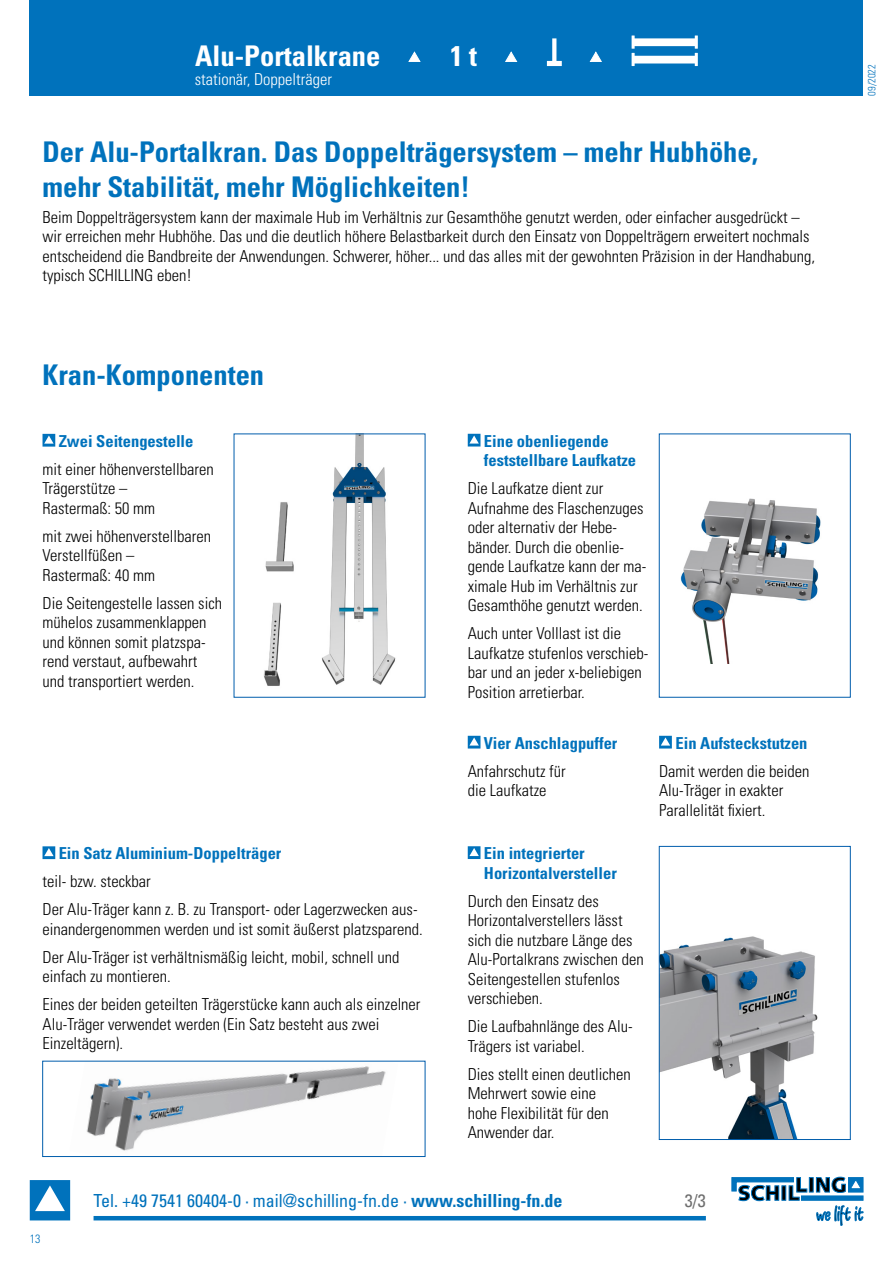
<style>
.page{position:relative;width:893px;height:1263px;background:#fff}
.page>*{position:absolute;margin:0;border:0;box-sizing:border-box;transform-origin:0 0}
.t1{font:700 condensed 28.5px/34.2px "Univers";color:#0072bc}
.t2{font:700 condensed 28.5px "Univers";color:#fff}
.t3{font:condensed 18px "Univers";color:#0072bc}
.t4{font:condensed 18px "Univers";color:#6e6e6e}
.t5{font:300 condensed 16.5px/19.5px "Univers";color:#000}
.t6{font:700 condensed 16.5px/19.5px "Univers";color:#0072bc}
.t7{font:300 condensed 16.5px "Univers";color:#fff}
.t8{font:300 condensed 12px "Univers";color:#0072bc}
.t9{font:300 condensed 10.5px "Univers";color:#0072bc}
.s1{font-weight:700}
</style>
<div class="page">
<hr style="left:94px;top:1216px;width:612px;height:4px;background:#0072bc">
<svg style="left:30px;top:1180px;width:40px;height:40px"></svg>
<div style="left:809px;top:1177px;width:4px;height:15px;border:1px solid #0072bc"></div>
<hr style="left:801px;top:1196px;width:62px;height:4px;background:#0072bc">
<svg style="left:732px;top:1177px;width:75px;height:24px"></svg>
<svg style="left:816px;top:1177px;width:47px;height:16px"></svg>
<svg style="left:816px;top:1205px;width:47px;height:21px"></svg>
<img style="left:680px;top:498px;width:141px;height:165px">
<svg style="left:468px;top:434px;width:12px;height:12px"></svg>
<img style="left:263px;top:436px;width:133px;height:250px">
<svg style="left:43px;top:434px;width:12px;height:13px"></svg>
<svg style="left:43px;top:846px;width:12px;height:13px"></svg>
<svg style="left:468px;top:736px;width:12px;height:12px"></svg>
<svg style="left:468px;top:846px;width:12px;height:13px"></svg>
<img style="left:661px;top:936px;width:157px;height:202px">
<div style="left:659px;top:846px;width:191px;height:294px;border:1px solid #005dac"></div>
<svg style="left:659px;top:736px;width:13px;height:12px"></svg>
<img style="left:86px;top:1066px;width:300px;height:85px">
<div style="left:43px;top:1061px;width:382px;height:96px;border:1px solid #005dac"></div>
<div style="left:30px;top:0;width:833px;height:96px;background:#0072bc"></div>
<svg style="left:409px;top:52px;width:11px;height:10px"></svg>
<svg style="left:505px;top:52px;width:12px;height:10px"></svg>
<svg style="left:547px;top:38px;width:15px;height:28px"></svg>
<svg style="left:590px;top:52px;width:11px;height:10px"></svg>
<svg style="left:632px;top:36px;width:66px;height:30px"></svg>
<h1 class="t2" style="left:195px;top:38px;width:187px">Alu-Portalkrane</h1>
<h1 class="t2" style="left:450px;top:38px;width:28px">1 t</h1>
<p class="t7" style="left:195px;top:69px;width:139px">stationär, Doppelträger</p>
<h1 class="t1" style="left:43px;top:135px;width:717px">Der Alu-Portalkran. Das Doppelträgersystem – mehr Hubhöhe, mehr Stabilität, mehr Möglichkeiten!</h1>
<p class="t5" style="left:43px;top:207px;width:774px">Beim Doppelträgersystem kann der maximale Hub im Verhältnis zur Gesamthöhe genutzt werden, oder einfacher ausgedrückt – wir erreichen mehr Hubhöhe. Das und die deutlich höhere Belastbarkeit durch den Einsatz von Doppelträgern erweitert nochmals entscheidend die Bandbreite der Anwendungen. Schwerer, höher... und das alles mit der gewohnten Präzision in der Handhabung, typisch SCHILLING eben!</p>
<h1 class="t1" style="left:43px;top:357px;width:223px">Kran-Komponenten</h1>
<p class="t6" style="left:59px;top:431px;width:136px">Zwei Seitengestelle</p>
<p class="t5" style="left:43px;top:459px;width:173px">mit einer höhenverstellbaren<br>Trägerstütze –<br>Rastermaß: 50 mm</p>
<p class="t5" style="left:43px;top:526px;width:170px">mit zwei höhenverstellbaren<br>Verstellfüßen –<br>Rastermaß: 40 mm</p>
<p class="t5" style="left:43px;top:593px;width:181px">Die Seitengestelle lassen sich mühelos zusammenklappen und können somit platzspa&shy;rend verstaut, aufbewahrt und transportiert werden.</p>
<p class="t6" style="left:59px;top:843px;width:224px">Ein Satz Aluminium-Doppelträger</p>
<p class="t5" style="left:43px;top:867px;width:377px;line-height:28px">teil- bzw. steckbar<br>Der Alu-Träger kann z. B. zu Transport- oder Lagerzwecken aus-</p>
<p class="t5" style="left:43px;top:914px;width:382px;line-height:28px">einandergenommen werden und ist somit äußerst platzsparend.<br>Der Alu-Träger ist verhältnismäßig leicht, mobil, schnell und</p>
<p class="t5" style="left:43px;top:962px;width:380px;line-height:28px">einfach zu montieren.<br>Eines der beiden geteilten Trägerstücke kann auch als einzelner</p>
<p class="t5" style="left:43px;top:1014px;width:338px">Alu-Träger verwendet werden (Ein Satz besteht aus zwei<br>Einzeltägern).</p>
<p class="t6" style="left:484px;top:431px;width:154px">Eine obenliegende feststellbare Laufkatze</p>
<p class="t5" style="left:468px;top:478px;width:180px">Die Laufkatze dient zur<br>Aufnahme des Flaschenzuges oder alternativ der Hebe&shy;bänder. Durch die obenlie&shy;gende Laufkatze kann der ma&shy;ximale Hub im Verhältnis zur<br>Gesamthöhe genutzt werden.</p>
<p class="t5" style="left:468px;top:623px;width:182px">Auch unter Volllast ist die<br>Laufkatze stufenlos verschieb&shy;bar und an jeder x-beliebigen<br>Position arretierbar.</p>
<p class="t6" style="left:484px;top:733px;width:135px">Vier Anschlagpuffer</p>
<p class="t5" style="left:468px;top:761px;width:100px">Anfahrschutz für die Laufkatze</p>
<p class="t6" style="left:484px;top:843px;width:134px">Ein integrierter<br>Horizontalversteller</p>
<p class="t5" style="left:468px;top:891px;width:177px">Durch den Einsatz des<br>Horizontalverstellers lässt sich die nutzbare Länge des<br>Alu-Portalkrans zwischen den<br>Seitengestellen stufenlos verschieben.</p>
<p class="t5" style="left:468px;top:1016px;width:166px">Die Laufbahnlänge des Alu-<br>Trägers ist variabel.</p>
<p class="t5" style="left:468px;top:1064px;width:165px">Dies stellt einen deutlichen<br>Mehrwert sowie eine<br>hohe Flexibilität für den<br>Anwender dar.</p>
<p class="t6" style="left:675px;top:733px;width:133px">Ein Aufsteckstutzen</p>
<p class="t5" style="left:659px;top:761px;width:152px">Damit werden die beiden<br>Alu-Träger in exakter<br>Parallelität fixiert.</p>
<p class="t8" style="left:30px;top:1231px;width:12px">13</p>
<p class="t3" style="left:94px;top:1190px;width:470px">Tel. +49 7541 60404-0 · mail@schilling-fn.de · <span class="s1">www.schilling-fn.de</span></p>
<p class="t4" style="left:685px;top:1190px;width:22px">3/3</p>
<p class="t9" style="left:866px;top:96px;width:33px;rotate:-90deg">09/2022</p>
</div>
